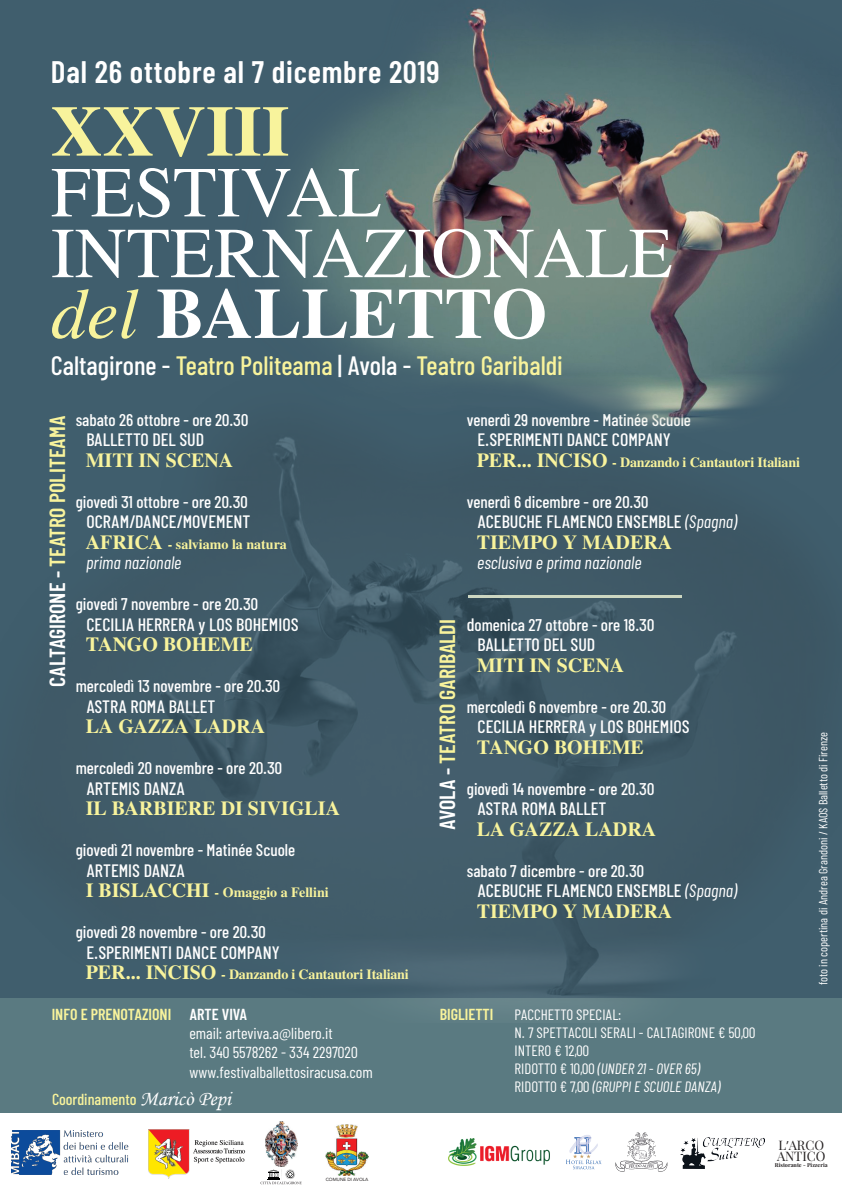
<style>
.page{position:relative;width:842px;height:1191px;background:#405e6d}
.page>*{position:absolute;margin:0;border:0;box-sizing:border-box;transform-origin:0 0}
.t1{font:71.6px/60.8px "STIX General";color:#fff}
.t2{font:700 71.6px "STIX General";color:#f8f39c}
.t3{font:600 31.2px "Barlow Condensed";letter-spacing:.025em;color:#fff}
.t4{font:500 26.6px "Barlow Condensed";color:#f8f39c}
.t5{font:600 22px "Barlow Condensed";color:#f8f39c}
.t6{font:700 20px "STIX General";color:#f8f39c}
.t7{font:500 18px "Barlow Condensed";color:#fff}
.t8{font:italic 18px "Barlow Condensed";color:#fff}
.t9{font:500 17px "Barlow Condensed";color:#fff}
.t10{font:16px/19.2px "Barlow Condensed";color:#fff}
.t11{font:600 16px "Barlow Condensed";color:#f8f39c}
.t12{font:500 16px "Barlow Condensed";color:#f8f39c}
.t13{font:15px/18px "Barlow Condensed";color:#fff}
.t14{font:700 14px "STIX General";letter-spacing:-.015em;color:#f8f39c}
.t15{font:13.1px/11.1px "Playfair Display";color:#231f20}
.t16{font:12px "Barlow Condensed";color:#fff}
.t17{font:700 5.4px "Playfair Display";color:#231f20}
.t18{font:4.5px "Avenir";color:#231f20}
.s1{font-style:italic;color:#f8f39c}
.s2{font-weight:700}
.s3{color:#fff}
.s4{font-size:20px}
.s5{font-weight:400;font-style:italic}
.s6{font-size:18px}
.s7{font-family:"Monotype Corsiva";font-weight:400;font-size:21px;color:#fff}
.s8{font-style:italic}
.s9{font-family:"Myriad Pro"}
</style>
<div class="page">
<img style="left:160px;top:437px;width:603px;height:561px">
<div style="left:0;top:998px;width:842px;height:130px;background:#5a7a81"></div>
<hr style="left:468px;top:595px;width:214px;height:2px;background:#cdd7c1">
<img style="left:288px;top:8px;width:554px;height:420px">
<div style="left:0;top:1114px;width:842px;height:77px;background:#fff"></div>
<img style="left:11px;top:1130px;width:118px;height:44px">
<img style="left:149px;top:1129px;width:97px;height:49px">
<img style="left:616px;top:1132px;width:51px;height:39px">
<img style="left:448px;top:1138px;width:102px;height:28px">
<svg style="left:566px;top:1135px;width:36px;height:34px"></svg>
<img style="left:325px;top:1124px;width:44px;height:51px">
<img style="left:265px;top:1121px;width:32px;height:45px">
<svg style="left:261px;top:1169px;width:41px;height:15px"></svg>
<img style="left:680px;top:1137px;width:84px;height:31px">
<h2 class="t3" style="left:51px;top:52px;width:390px">Dal 26 ottobre al 7 dicembre 2019</h2>
<h1 class="t2" style="left:51px;top:80px;width:240px">XXVIII</h1>
<h1 class="t1" style="left:51px;top:165px;width:623px">FESTIVAL<br>INTERNAZIONALE <span class="s1">del</span> <span class="s2">BALLETTO</span></h1>
<h3 class="t4" style="left:51px;top:348px;width:514px"><span class="s3">Caltagirone -</span> Teatro Politeama <span class="s3">| Avola -</span> Teatro Garibaldi</h3>
<p class="t5" style="left:43px;top:686px;width:273px;rotate:-90deg"><span class="s3">CALTAGIRONE -</span> TEATRO POLITEAMA</p>
<p class="t9" style="left:76px;top:409px;width:174px">sabato 26 ottobre - ore 20.30</p>
<p class="t7" style="left:86px;top:428px;width:119px">BALLETTO DEL SUD</p>
<p class="t6" style="left:86px;top:445px;width:149px">MITI IN SCENA</p>
<p class="t9" style="left:76px;top:491px;width:174px">giovedì 31 ottobre - ore 20.30</p>
<p class="t7" style="left:86px;top:510px;width:165px">OCRAM/DANCE/MOVEMENT</p>
<p class="t14" style="left:86px;top:534px;width:203px"><span class="s4">AFRICA</span> - salviamo la natura</p>
<p class="t8" style="left:86px;top:551px;width:97px">prima nazionale</p>
<p class="t9" style="left:76px;top:593px;width:184px">giovedì 7 novembre - ore 20.30</p>
<p class="t7" style="left:86px;top:613px;width:214px">CECILIA HERRERA y LOS BOHEMIOS</p>
<p class="t6" style="left:86px;top:630px;width:169px">TANGO BOHEME</p>
<p class="t9" style="left:76px;top:675px;width:206px">mercoledì 13 novembre - ore 20.30</p>
<p class="t7" style="left:86px;top:695px;width:130px">ASTRA ROMA BALLET</p>
<p class="t6" style="left:86px;top:712px;width:181px">LA GAZZA LADRA</p>
<p class="t9" style="left:76px;top:757px;width:208px">mercoledì 20 novembre - ore 20.30</p>
<p class="t7" style="left:86px;top:777px;width:100px">ARTEMIS DANZA</p>
<p class="t6" style="left:86px;top:794px;width:256px">IL BARBIERE DI SIVIGLIA</p>
<p class="t9" style="left:76px;top:839px;width:221px">giovedì 21 novembre - Matinée Scuole</p>
<p class="t7" style="left:86px;top:859px;width:100px">ARTEMIS DANZA</p>
<p class="t14" style="left:86px;top:882px;width:245px"><span class="s4">I BISLACCHI</span> - Omaggio a Fellini</p>
<p class="t9" style="left:76px;top:921px;width:192px">giovedì 28 novembre - ore 20.30</p>
<p class="t7" style="left:86px;top:941px;width:195px">E.SPERIMENTI DANCE COMPANY</p>
<p class="t14" style="left:86px;top:964px;width:325px"><span class="s4">PER... INCISO</span> - Danzando i Cantautori Italiani</p>
<p class="t9" style="left:467px;top:409px;width:226px">venerdì 29 novembre - Matinée Scuole</p>
<p class="t7" style="left:477px;top:428px;width:195px">E.SPERIMENTI DANCE COMPANY</p>
<p class="t14" style="left:477px;top:452px;width:325px"><span class="s4">PER... INCISO</span> - Danzando i Cantautori Italiani</p>
<p class="t9" style="left:467px;top:491px;width:183px">venerdì 6 dicembre - ore 20.30</p>
<p class="t7" style="left:477px;top:510px;width:261px">ACEBUCHE FLAMENCO ENSEMBLE <span class="s5">(Spagna)</span></p>
<p class="t6" style="left:477px;top:527px;width:197px">TIEMPO Y MADERA</p>
<p class="t8" style="left:477px;top:551px;width:166px">esclusiva e prima nazionale</p>
<p class="t5" style="left:433px;top:829px;width:212px;rotate:-90deg"><span class="s3">AVOLA -</span> TEATRO GARIBALDI</p>
<p class="t9" style="left:467px;top:614px;width:189px"><span class="s6">d</span>omenica 27 ottobre - ore 18.30</p>
<p class="t7" style="left:477px;top:633px;width:119px">BALLETTO DEL SUD</p>
<p class="t6" style="left:477px;top:650px;width:149px">MITI IN SCENA</p>
<p class="t9" style="left:467px;top:696px;width:201px">mercoledì 6 novembre - ore 20.30</p>
<p class="t7" style="left:477px;top:715px;width:214px">CECILIA HERRERA y LOS BOHEMIOS</p>
<p class="t6" style="left:477px;top:732px;width:169px">TANGO BOHEME</p>
<p class="t9" style="left:467px;top:778px;width:189px">giovedì 14 novembre - ore 20.30</p>
<p class="t7" style="left:477px;top:797px;width:130px">ASTRA ROMA BALLET</p>
<p class="t6" style="left:477px;top:814px;width:181px">LA GAZZA LADRA</p>
<p class="t9" style="left:467px;top:860px;width:179px">sabato 7 dicembre - ore 20.30</p>
<p class="t7" style="left:477px;top:879px;width:261px">ACEBUCHE FLAMENCO ENSEMBLE <span class="s5">(Spagna)</span></p>
<p class="t6" style="left:477px;top:896px;width:197px">TIEMPO Y MADERA</p>
<p class="t11" style="left:52px;top:1004px;width:197px">INFO E PRENOTAZIONI <span class="s3">ARTE VIVA</span></p>
<p class="t11" style="left:440px;top:1004px;width:55px">BIGLIETTI</p>
<p class="t10" style="left:189px;top:1023px;width:185px">email: arteviva.a@libero.it<br>tel. 340 5578262 - 334 2297020 www.festivalballettosiracusa.com</p>
<p class="t12" style="left:52px;top:1088px;width:180px">Coordinamento <span class="s7">Maricò Pepi</span></p>
<p class="t13" style="left:514px;top:1005px;width:242px">PACCHETTO SPECIAL:<br>N. 7 SPETTACOLI SERALI - CALTAGIRONE € 50,00<br>INTERO € 12,00<br>RIDOTTO € 10,00 <span class="s8">(UNDER 21 - OVER 65)<br></span>RIDOTTO € 7,00 <span class="s8">(GRUPPI E SCUOLE DANZA)</span></p>
<p class="t16" style="left:816px;top:985px;width:255px;rotate:-90deg">foto in copertina di Andrea Grandoni / KAOS Balletto di Firenze</p>
<p class="t18" style="left:326px;top:1175px;width:44px">COMUNE DI AVOLA</p>
<p class="t15" style="left:777px;top:1139px;width:50px">L<span class="s9">’</span>ARCO<br>ANTICO</p>
<p class="t17" style="left:775px;top:1161px;width:54px">Ristorante - Pizzeria</p>
</div>
